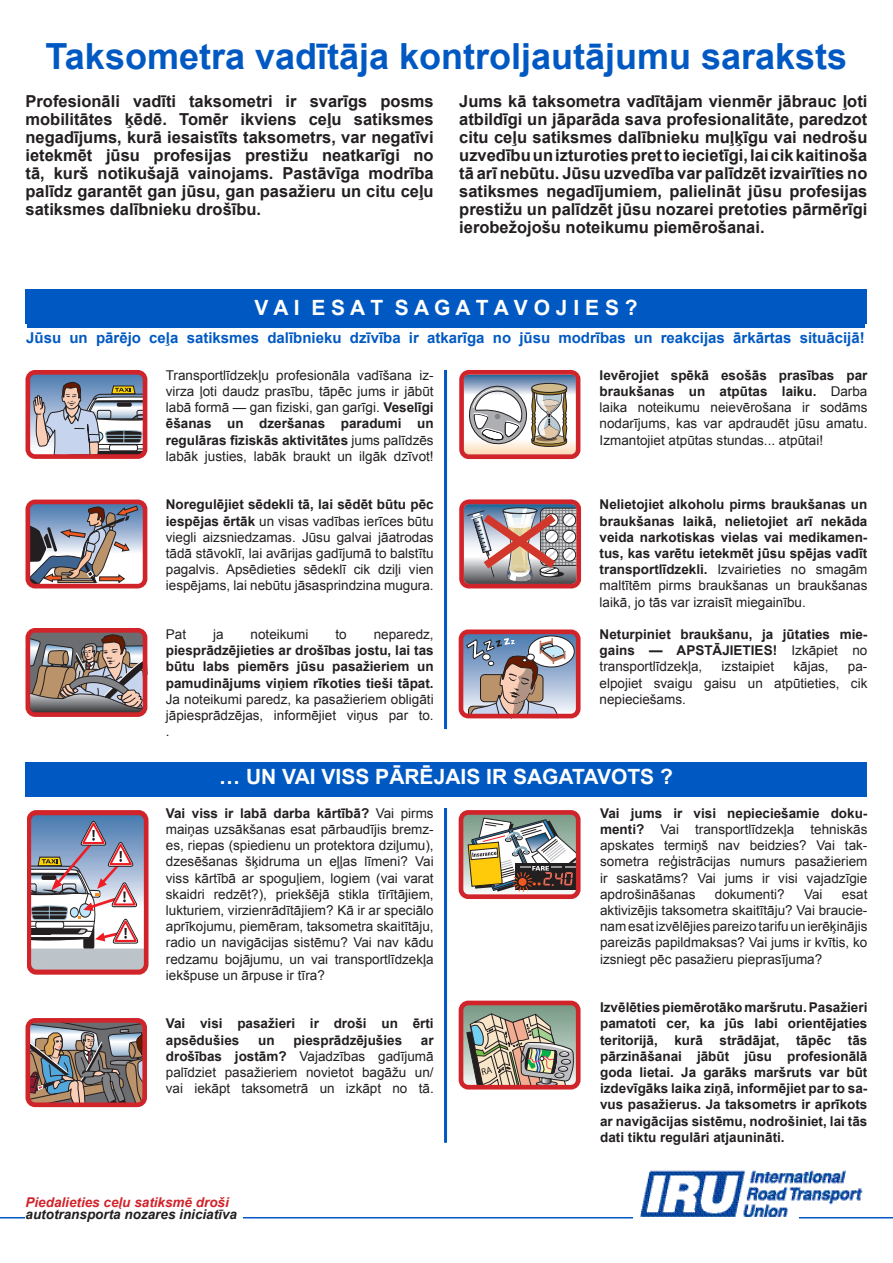
<style>
.page{position:relative;width:893px;height:1263px;background:#fff}
.page>*{position:absolute;margin:0;border:0;box-sizing:border-box;transform-origin:0 0}
.t1{font:700 36px "Arial";color:#0059c2}
.t2{font:700 21px "Arial";color:#fff}
.t3{font:700 16.5px/18px "Arial";color:#231f20;text-align:justify}
.t4{font:700 15px "Arial";color:#0059c2}
.t5{font:13.5px/16.2px "Arial";color:#231f20;text-align:justify}
.t6{font:700 13.5px/16.2px "Arial";color:#231f20;text-align:justify}
.t7{font:italic 700 13.5px "Arial";color:#231f20}
.t8{font:italic 700 13.5px "Arial";color:#d1232a}
.s1{font-weight:700}
.s2{font-weight:400}
</style>
<div class="page">
<div style="left:26px;top:762px;width:841px;height:34px;background:#0059c2"></div>
<div style="left:26px;top:289px;width:841px;height:35px;background:#0059c2"></div>
<div style="left:27px;top:300px;width:838px;height:27px;background:#0059c2"></div>
<hr style="left:444px;top:370px;width:3px;height:359px;background:#0059c2">
<hr style="left:444px;top:808px;width:3px;height:335px;background:#0059c2">
<svg style="left:32px;top:376px;width:109px;height:77px;background:#9ba3b1"></svg>
<div style="left:26px;top:370px;width:121px;height:89px;border:5px solid #d1232a;border-radius:7px"></div>
<svg style="left:32px;top:506px;width:109px;height:76px"></svg>
<div style="left:26px;top:500px;width:121px;height:88px;border:5px solid #d1232a;border-radius:7px"></div>
<div style="left:26px;top:628px;width:121px;height:89px;border:5px solid #d1232a;border-radius:7px"></div>
<svg style="left:26px;top:630px;width:121px;height:87px;background:#957472"></svg>
<svg style="left:459px;top:370px;width:121px;height:89px"></svg>
<div style="left:532px;top:383px;width:35px;height:9px;background:#d1ba8b;border-radius:50%"></div>
<div style="left:531px;top:383px;width:36px;height:10px;border:1px solid #231f20;border-radius:50%"></div>
<svg style="left:459px;top:500px;width:122px;height:88px;background:#b0888b"></svg>
<svg style="left:463px;top:635px;width:113px;height:83px;background:#a1a3ac"></svg>
<div style="left:459px;top:629px;width:121px;height:89px;border:5px solid #d1232a;border-radius:7px"></div>
<div style="left:26px;top:1018px;width:121px;height:89px;border:5px solid #d1232a;border-radius:7px"></div>
<svg style="left:26px;top:1020px;width:121px;height:86px;background:#907371"></svg>
<div style="left:459px;top:1001px;width:121px;height:88px;border:5px solid #d1232a;border-radius:7px"></div>
<img style="left:460px;top:1004px;width:119px;height:85px">
<div style="left:29px;top:948px;width:117px;height:22px;background:#bcc4c9"></div>
<svg style="left:33px;top:816px;width:109px;height:132px"></svg>
<div style="left:27px;top:810px;width:121px;height:164px;border:5px solid #d1232a;border-radius:8px"></div>
<svg style="left:465px;top:814px;width:115px;height:81px"></svg>
<div style="left:459px;top:810px;width:121px;height:89px;border:5px solid #d1232a;border-radius:7px"></div>
<hr style="left:0;top:1217px;width:893px;height:1px;background:#0059c2">
<div style="left:633px;top:1212px;width:166px;height:12px;background:#fff"></div>
<img style="left:640px;top:1170px;width:223px;height:46px">
<div style="left:26px;top:1209px;width:217px;height:18px;background:#fff"></div>
<h1 class="t1" style="left:46px;top:32px;width:803px">Taksometra vadītāja kontroljautājumu saraksts</h1>
<p class="t3" style="left:26px;top:92px;width:410px">Profesionāli vadīti taksometri ir svarīgs posms mobilitātes ķēdē. Tomēr ikviens ceļu satiksmes negadījums, kurā iesaistīts taksometrs, var negatīvi ietekmēt jūsu profesijas prestižu neatkarīgi no tā, kurš notikušajā vainojams. Pastāvīga modrība palīdz garantēt gan jūsu, gan pasažieru un citu ceļu satiksmes dalībnieku drošību.</p>
<p class="t3" style="left:459px;top:92px;width:410px">Jums kā taksometra vadītājam vienmēr jābrauc ļoti atbildīgi un jāparāda sava profesionalitāte, paredzot citu ceļu satiksmes dalībnieku muļķīgu vai nedrošu uzvedību un izturoties pret to iecietīgi, lai cik kaitinoša tā arī nebūtu. Jūsu uzvedība var palīdzēt izvairīties no satiksmes negadījumiem, palielināt jūsu profesijas prestižu un palīdzēt jūsu nozarei pretoties pārmērīgi ierobežojošu noteikumu piemērošanai.</p>
<h2 class="t2" style="left:255px;top:294px;width:385px">V A I E S A T S A G A T A V O J I E S ?</h2>
<p class="t4" style="left:26px;top:327px;width:840px">Jūsu un pārējo ceļa satiksmes dalībnieku dzīvība ir atkarīga no jūsu modrības un reakcijas ārkārtas situācijā!</p>
<p class="t5" style="left:166px;top:367px;width:269px">Transportlīdzekļu profesionāla vadīšana iz&shy;virza ļoti daudz prasību, tāpēc jums ir jābūt labā formā — gan fiziski, gan garīgi. <span class="s1">Veselīgi ēšanas un dzeršanas paradumi un regulāras fiziskās aktivitātes</span> jums palīdzēs labāk justies, labāk braukt un ilgāk dzīvot!</p>
<p class="t5" style="left:166px;top:497px;width:269px"><span class="s1">Noregulējiet sēdekli tā, lai sēdēt būtu pēc iespējas ērtāk</span> un visas vadības ierīces būtu viegli aizsniedzamas. Jūsu galvai jāatrodas tādā stāvoklī, lai avārijas gadījumā to balstītu pagalvis. Apsēdieties sēdeklī cik dziļi vien iespējams, lai nebūtu jāsasprindzina mugura.</p>
<p class="t5" style="left:166px;top:626px;width:22px">Pat</p>
<p class="t5" style="left:213px;top:626px;width:12px">ja</p>
<p class="t5" style="left:251px;top:626px;width:59px">noteikumi</p>
<p class="t5" style="left:335px;top:626px;width:13px">to</p>
<p class="t5" style="left:374px;top:626px;width:62px">neparedz,</p>
<p class="t6" style="left:166px;top:643px;width:269px">piesprādzējieties ar drošības jostu, lai tas būtu labs piemērs jūsu pasažieriem un pamudinājums viņiem rīkoties tieši tāpat.</p>
<p class="t5" style="left:166px;top:691px;width:269px">Ja noteikumi paredz, ka pasažieriem obligāti jāpiesprādzējas, informējiet viņus par to. .</p>
<p class="t5" style="left:600px;top:367px;width:269px"><span class="s1">Ievērojiet spēkā esošās prasības par braukšanas un atpūtas laiku.</span> Darba laika noteikumu neievērošana ir sodāms nodarījums, kas var apdraudēt jūsu amatu.<br>Izmantojiet atpūtas stundas... atpūtai!</p>
<p class="t6" style="left:600px;top:497px;width:269px">Nelietojiet alkoholu pirms braukšanas un braukšanas laikā, nelietojiet arī nekāda veida narkotiskas vielas vai medikamen&shy;tus, kas varētu ietekmēt jūsu spējas vadīt transportlīdzekli. <span class="s2">Izvairieties no smagām maltītēm pirms braukšanas un braukšanas laikā, jo tās var izraisīt miegainību.</span></p>
<p class="t6" style="left:600px;top:627px;width:269px">Neturpiniet braukšanu, ja jūtaties mie&shy;gains — APSTĀJIETIES! <span class="s2">Izkāpiet no transportlīdzekļa,</span></p>
<p class="t5" style="left:722px;top:659px;width:54px">izstaipiet</p>
<p class="t5" style="left:793px;top:659px;width:37px">kājas,</p>
<p class="t5" style="left:600px;top:659px;width:269px;text-indent:248px">pa&shy;elpojiet svaigu gaisu un atpūtieties, cik nepieciešams.</p>
<h2 class="t2" style="left:219px;top:763px;width:455px">… UN VAI VISS PĀRĒJAIS IR SAGATAVOTS ?</h2>
<p class="t5" style="left:166px;top:805px;width:269px"><span class="s1">Vai viss ir labā darba kārtībā?</span> Vai pirms maiņas uzsākšanas esat pārbaudījis bremz&shy;es, riepas (spiedienu un protektora dziļumu), dzesēšanas šķidruma un eļļas līmeni? Vai viss kārtībā ar spoguļiem, logiem (vai varat skaidri redzēt?), priekšējā stikla tīrītājiem, lukturiem, virzienrādītājiem? Kā ir ar speciālo aprīkojumu, piemēram, taksometra skaitītāju, radio un navigācijas sistēmu? Vai nav kādu redzamu bojājumu, un vai transportlīdzekļa iekšpuse un ārpuse ir tīra?</p>
<p class="t6" style="left:166px;top:1016px;width:269px">Vai visi pasažieri ir droši un ērti apsēdušies</p>
<p class="t6" style="left:258px;top:1032px;width:18px">un</p>
<p class="t6" style="left:293px;top:1032px;width:110px">piesprādzējušies</p>
<p class="t5" style="left:166px;top:1032px;width:269px;text-indent:255px"><span class="s1">ar drošības jostām?</span> Vajadzības gadījumā palīdziet pasažieriem novietot bagāžu un/ vai iekāpt taksometrā un izkāpt no tā.</p>
<p class="t8" style="left:26px;top:1193px;width:205px">Piedalieties ceļu satiksmē droši</p>
<p class="t7" style="left:26px;top:1205px;width:213px">autotransporta nozares iniciatīva</p>
<p class="t5" style="left:600px;top:805px;width:269px"><span class="s1">Vai jums ir visi nepieciešamie doku&shy;menti?</span> Vai transportlīdzekļa tehniskās apskates termiņš nav beidzies? Vai tak&shy;sometra reģistrācijas numurs pasažieriem ir saskatāms? Vai jums ir visi vajadzīgie apdrošināšanas</p>
<p class="t5" style="left:715px;top:886px;width:71px">dokumenti?</p>
<p class="t5" style="left:804px;top:886px;width:20px">Vai</p>
<p class="t5" style="left:600px;top:886px;width:269px;text-indent:242px">esat aktivizējis taksometra skaitītāju? Vai braucie&shy;nam esat izvēlējies pareizo tarifu un ierēķinājis pareizās papildmaksas? Vai jums ir kvītis, ko izsniegt pēc pasažieru pieprasījuma?</p>
<p class="t6" style="left:600px;top:1000px;width:269px">Izvēlēties piemērotāko maršrutu. Pasažieri pamatoti cer, ka jūs labi orientējaties teritorijā, kurā strādājat, tāpēc tās pārzināšanai jābūt jūsu profesionālā goda lietai. Ja garāks maršruts var būt izdevīgāks laika ziņā, informējiet par to sa&shy;vus pasažierus. Ja taksometrs ir aprīkots ar navigācijas sistēmu, nodrošiniet, lai tās dati tiktu regulāri atjaunināti.</p>
</div>
